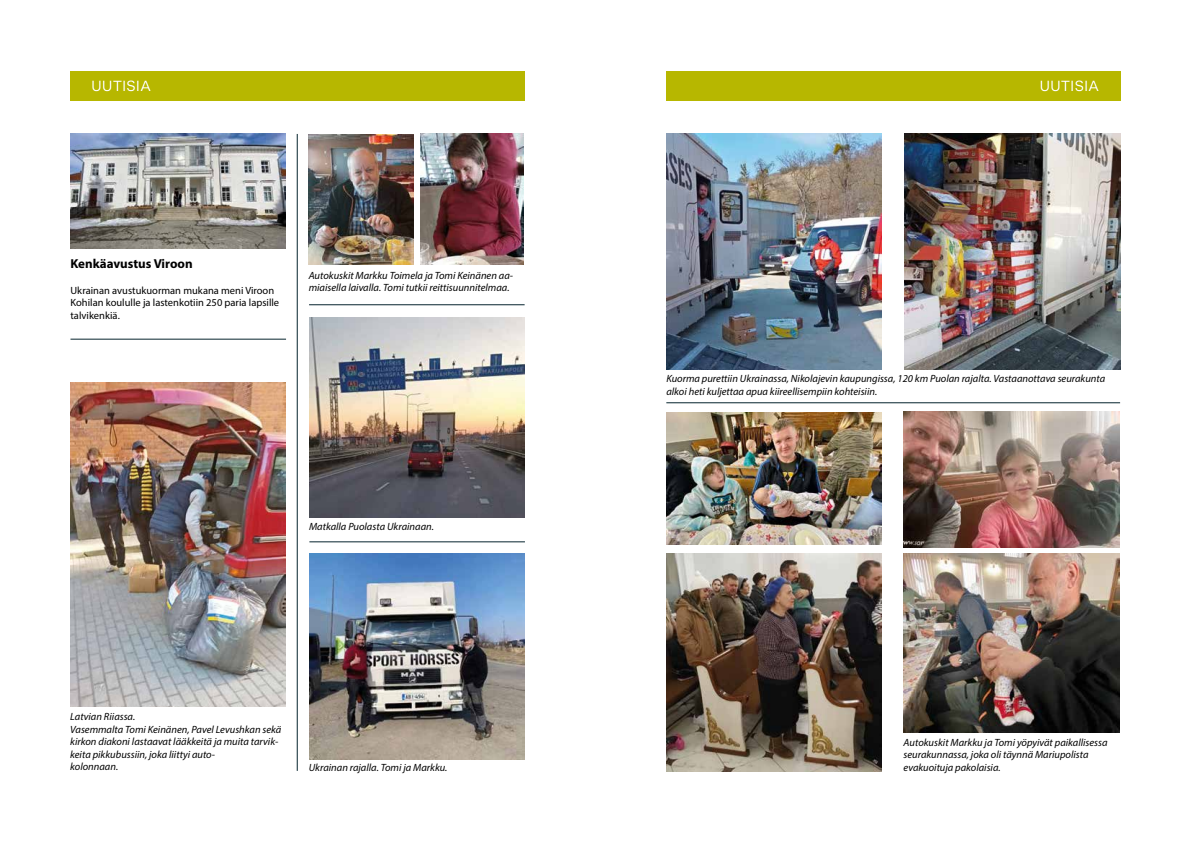
<style>
.page{position:relative;width:1191px;height:842px;background:#fff}
.page>*{position:absolute;margin:0;border:0;box-sizing:border-box;transform-origin:0 0}
.t1{font:500 15px "Univers";color:#fff}
.t2{font:700 13px "Myriad Pro";color:#000}
.t3{font:italic 10.5px/12.6px "Myriad Pro";color:#000}
.t4{font:10.5px/12.6px "Myriad Pro";color:#000}
</style>
<div class="page">
<div style="left:666px;top:71px;width:454px;height:30px;background:#b7b700"></div>
<div style="left:1033px;top:76px;width:100px;height:33px;background:#fff;opacity:.75"></div>
<div style="left:71px;top:71px;width:454px;height:30px;background:#b7b700"></div>
<div style="left:85px;top:76px;width:100px;height:33px;background:#fff;opacity:.75"></div>
<img style="left:70px;top:383px;width:216px;height:324px">
<img style="left:420px;top:133px;width:104px;height:131px">
<img style="left:309px;top:134px;width:105px;height:130px">
<hr style="left:297px;top:134px;width:1px;height:637px;background:#06242e">
<hr style="left:70px;top:339px;width:216px;height:1px;background:#06242e">
<hr style="left:309px;top:304px;width:215px;height:1px;background:#06242e">
<hr style="left:666px;top:402px;width:454px;height:1px;background:#06242e">
<hr style="left:309px;top:541px;width:216px;height:1px;background:#06242e">
<img style="left:309px;top:317px;width:215px;height:201px">
<img style="left:309px;top:554px;width:215px;height:206px">
<img style="left:666px;top:133px;width:216px;height:236px">
<img style="left:904px;top:133px;width:216px;height:236px">
<img style="left:666px;top:554px;width:216px;height:217px">
<img style="left:666px;top:413px;width:216px;height:131px">
<img style="left:903px;top:554px;width:216px;height:178px">
<img style="left:903px;top:411px;width:216px;height:137px">
<img style="left:70px;top:133px;width:216px;height:116px">
<h1 class="t1" style="left:91px;top:76px;width:62px">UUTISIA</h1>
<h1 class="t1" style="left:1039px;top:76px;width:62px">UUTISIA</h1>
<p class="t2" style="left:70px;top:256px;width:124px">Kenkäavustus Viroon</p>
<p class="t4" style="left:70px;top:284px;width:210px">Ukrainan avustukuorman mukana meni Viroon<br>Kohilan koululle ja lastenkotiin 250 paria lapsille talvikenkiä.</p>
<p class="t3" style="left:309px;top:269px;width:206px">Autokuskit Markku Toimela ja Tomi Keinänen aa&shy;miaisella laivalla. Tomi tutkii reittisuunnitelmaa.</p>
<p class="t3" style="left:309px;top:520px;width:126px">Matkalla Puolasta Ukrainaan.</p>
<p class="t3" style="left:70px;top:710px;width:212px">Latvian Riiassa.<br>Vasemmalta Tomi Keinänen, Pavel Levushkan sekä kirkon diakoni lastaavat lääkkeitä ja muita tarvik&shy;keita pikkubussiin, joka liittyi auto-<br>kolonnaan.</p>
<p class="t3" style="left:309px;top:761px;width:140px">Ukrainan rajalla. Tomi ja Markku.</p>
<p class="t3" style="left:666px;top:372px;width:440px">Kuorma purettiin Ukrainassa, Nikolajevin kaupungissa, 120 km Puolan rajalta. Vastaanottava seurakunta alkoi heti kuljettaa apua kiireellisempiin kohteisiin.</p>
<p class="t3" style="left:903px;top:736px;width:205px">Autokuskit Markku ja Tomi yöpyivät paikallisessa seurakunnassa, joka oli täynnä Mariupolista evakuoituja pakolaisia.</p>
</div>
